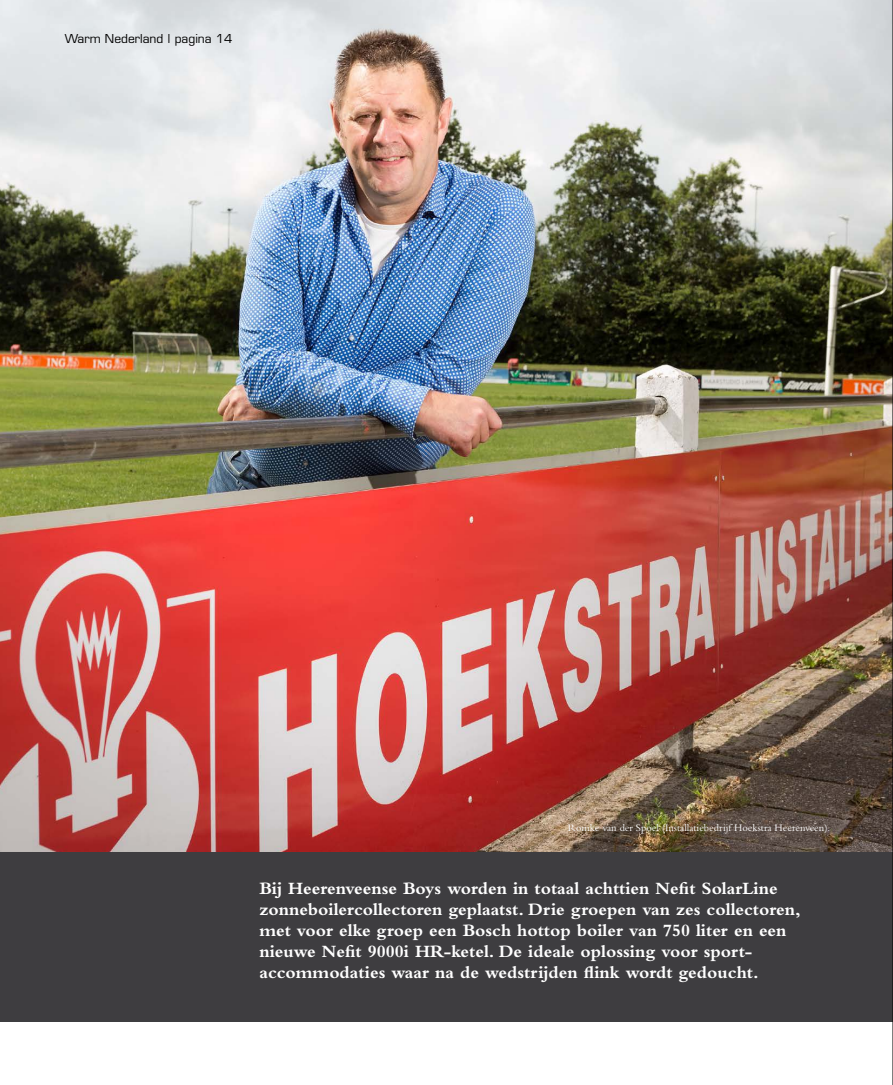
<style>
.page{position:relative;width:893px;height:1085px;background:#fff}
.page>*{position:absolute;margin:0;border:0;box-sizing:border-box;transform-origin:0 0}
.t1{font:700 18px/21px "Bembo";color:#fff}
.t2{font:12px "Eurostile";color:#000}
.t3{font:10.5px "Bembo";color:#fff}
</style>
<div class="page">
<img style="left:0;top:0;width:892px;height:851px">
<div style="left:0;top:851px;width:893px;height:170px;background:#3e3d40"></div>
<hr style="left:892px;top:0;width:1px;height:1084px;background:#000">
<p class="t2" style="left:65px;top:31px;width:169px">Warm Nederland | pagina 14</p>
<p class="t3" style="left:568px;top:821px;width:264px">Romke van der Spoel (Installatiebedrijf Hoekstra Heerenveen).</p>
<p class="t1" style="left:259px;top:877px;width:543px">Bij Heerenveense Boys worden in totaal achttien Nefit SolarLine zonneboilercollectoren geplaatst. Drie groepen van zes collectoren, met voor elke groep een Bosch hottop boiler van 750 liter en een nieuwe Nefit 9000i HR-ketel. De ideale oplossing voor sport&shy;accommodaties waar na de wedstrijden flink wordt gedoucht.</p>
</div>
